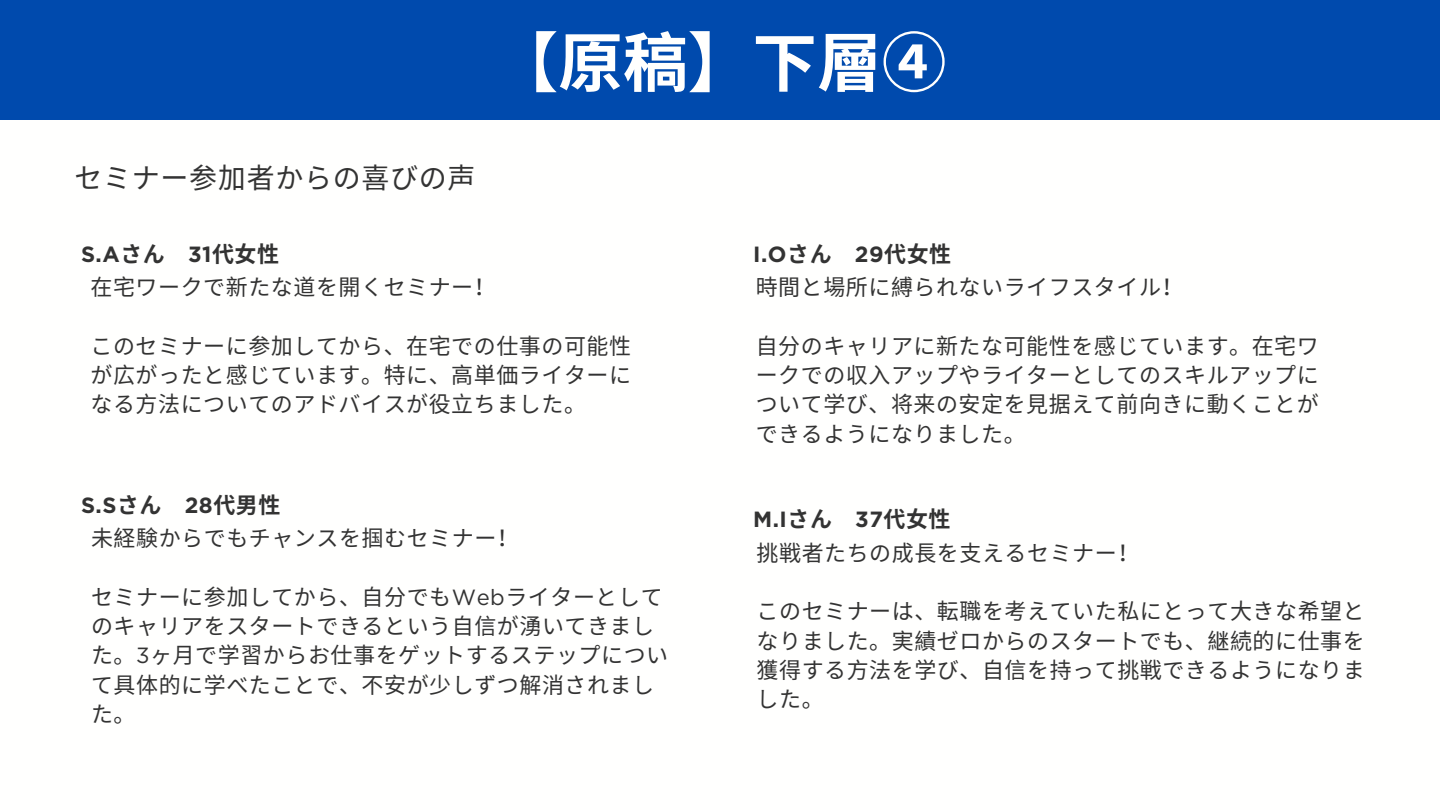
<style>
.page{position:relative;width:1440px;height:810px;background:#fff}
.page>*{position:absolute;margin:0;border:0;box-sizing:border-box;transform-origin:0 0}
.t1{font:700 64.7px "Noto Sans CJ Ksc";color:#fffffe}
.t2{font:28px "Noto Sans CJ Ksc";letter-spacing:.025em;color:#333}
.t3{font:22px/29.2px "Noto Sans CJ Ksc";letter-spacing:.025em;color:#333;text-align:justify}
.t4{font:700 22px "Gotham";letter-spacing:.025em;color:#333}
.s1{font-family:"Noto Sans CJ Ksc"}
.s2{font-family:"Gotham"}
</style>
<div class="page">
<div style="left:0;top:0;width:1440px;height:120px;background:#004aad"></div>
<h2 class="t2" style="left:75px;top:155px;width:403px">セミナー参加者からの喜びの声</h2>
<h1 class="t1" style="left:494px;top:11px;width:454px">【原稿】下層④</h1>
<h3 class="t4" style="left:81px;top:240px;width:200px">S.A<span class="s1">さん</span> 31<span class="s1">代女性</span></h3>
<p class="t3" style="left:91px;top:271px;width:407px">在宅ワークで新たな道を開くセミナー！</p>
<p class="t3" style="left:91px;top:330px;width:542px">このセミナーに参加してから、在宅での仕事の可能性が広がったと感じています。特に、高単価ライターになる方法についてのアドバイスが役立ちました。</p>
<h3 class="t4" style="left:81px;top:492px;width:201px">S.S<span class="s1">さん</span> 28<span class="s1">代男性</span></h3>
<p class="t3" style="left:91px;top:523px;width:429px">未経験からでもチャンスを掴むセミナー！</p>
<p class="t3" style="left:91px;top:581px;width:579px;text-align:left">セミナーに参加してから、自分でも<span class="s2">Web</span>ライターとしてのキャリアをスタートできるという自信が湧いてきました。<span class="s2">3</span>ヶ月で学習からお仕事をゲットするステップについて具体的に学べたことで、不安が少しずつ解消されました。</p>
<h3 class="t4" style="left:753px;top:240px;width:200px">I.O<span class="s1">さん</span> 29<span class="s1">代女性</span></h3>
<p class="t3" style="left:756px;top:271px;width:429px">時間と場所に縛られないライフスタイル！</p>
<p class="t3" style="left:756px;top:330px;width:565px">自分のキャリアに新たな可能性を感じています。在宅ワークでの収入アップやライターとしてのスキルアップについて学び、将来の安定を見据えて前向きに動くことができるようになりました。</p>
<h3 class="t4" style="left:753px;top:506px;width:199px">M.I<span class="s1">さん</span> 37<span class="s1">代女性</span></h3>
<p class="t3" style="left:757px;top:537px;width:384px">挑戦者たちの成長を支えるセミナー！</p>
<p class="t3" style="left:757px;top:596px;width:610px">このセミナーは、転職を考えていた私にとって大きな希望となりました。実績ゼロからのスタートでも、継続的に仕事を獲得する方法を学び、自信を持って挑戦できるようになりました。</p>
</div>
